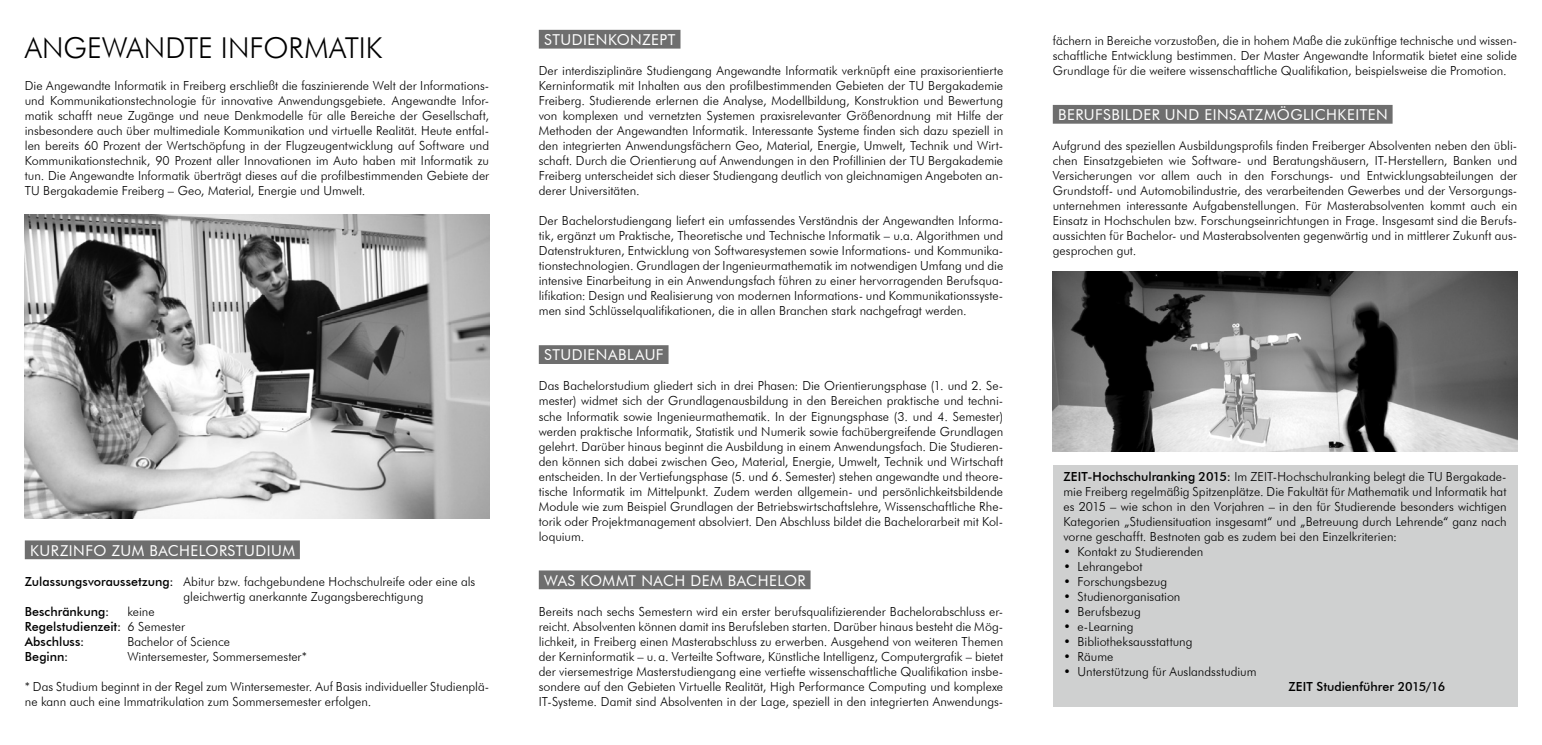
<style>
.page{position:relative;width:1542px;height:745px;background:#fff}
.page>*{position:absolute;margin:0;border:0;box-sizing:border-box;transform-origin:0 0}
.t1{font:300 28.75px "Futura BT";color:#000}
.t2{font:15px "Futura BT";letter-spacing:.035em;color:#fff}
.t3{font:300 12.5px/15px "Futura BT";color:#000;text-align:justify}
.t4{font:500 12.5px/15px "Futura BT";color:#000}
.s1{font-weight:500}
.s2{font-weight:300}
</style>
<div class="page">
<div style="left:25px;top:540px;width:275px;height:19px;background:#6e6e6e"></div>
<div style="left:539px;top:30px;width:141px;height:19px;background:#6e6e6e"></div>
<div style="left:539px;top:345px;width:129px;height:19px;background:#6e6e6e"></div>
<div style="left:539px;top:570px;width:271px;height:19px;background:#6e6e6e"></div>
<div style="left:1052px;top:105px;width:340px;height:19px;background:#6e6e6e"></div>
<div style="left:1052px;top:465px;width:465px;height:241px;background:#cfd0d0"></div>
<img style="left:1052px;top:271px;width:465px;height:180px">
<img style="left:25px;top:214px;width:464px;height:304px">
<h1 class="t1" style="left:25px;top:30px;width:359px">ANGEWANDTE INFORMATIK</h1>
<p class="t3" style="left:25px;top:78px;width:466px">Die Angewandte Informatik in Freiberg erschließt die faszinierende Welt der Informations&shy;und Kommunikationstechnologie für innovative Anwendungsgebiete. Angewandte Infor&shy;matik schafft neue Zugänge und neue Denkmodelle für alle Bereiche der Gesellschaft, insbesondere auch über multimediale Kommunikation und virtuelle Realität. Heute entfal&shy;len bereits 60 Prozent der Wertschöpfung in der Flugzeugentwicklung auf Software und Kommunikationstechnik, 90 Prozent aller Innovationen im Auto haben mit Informatik zu tun. Die Angewandte Informatik überträgt dieses auf die profilbestimmenden Gebiete der TU Bergakademie Freiberg – Geo, Material, Energie und Umwelt.</p>
<p class="t2" style="left:30px;top:541px;width:266px">KURZINFO ZUM BACHELORSTUDIUM</p>
<p class="t3" style="left:184px;top:573px;width:293px;text-indent:-159px"><span class="s1">Zulassungsvoraussetzung:</span> Abitur bzw. fachgebundene Hochschulreife oder eine als gleichwertig anerkannte Zugangsberechtigung</p>
<p class="t4" style="left:25px;top:603px;width:86px">Beschränkung:</p>
<p class="t4" style="left:25px;top:603px;width:162px;text-indent:102px"><span class="s2">keine<br></span>Regelstudienzeit: <span class="s2">6 Semester<br></span>Abschluss:</p>
<p class="t3" style="left:127px;top:633px;width:104px">Bachelor of Science</p>
<p class="t4" style="left:25px;top:648px;width:45px">Beginn:</p>
<p class="t3" style="left:127px;top:648px;width:181px">Wintersemester, Sommersemester*</p>
<p class="t3" style="left:25px;top:678px;width:466px">* Das Studium beginnt in der Regel zum Wintersemester. Auf Basis individueller Studienplä&shy;ne kann auch eine Immatrikulation zum Sommersemester erfolgen.</p>
<p class="t2" style="left:544px;top:31px;width:133px">STUDIENKONZEPT</p>
<p class="t3" style="left:539px;top:63px;width:466px">Der interdisziplinäre Studiengang Angewandte Informatik verknüpft eine praxisorientierte Kerninformatik mit Inhalten aus den profilbestimmenden Gebieten der TU Bergakademie Freiberg. Studierende erlernen die Analyse, Modellbildung, Konstruktion und Bewertung von komplexen und vernetzten Systemen praxisrelevanter Größenordnung mit Hilfe der Methoden der Angewandten Informatik. Interessante Systeme finden sich dazu speziell in den integrierten Anwendungsfächern Geo, Material, Energie, Umwelt, Technik und Wirt&shy;schaft. Durch die Orientierung auf Anwendungen in den Profillinien der TU Bergakademie Freiberg unterscheidet sich dieser Studiengang deutlich von gleichnamigen Angeboten an&shy;derer Universitäten.</p>
<p class="t3" style="left:539px;top:213px;width:466px">Der Bachelorstudiengang liefert ein umfassendes Verständnis der Angewandten Informa&shy;tik, ergänzt um Praktische, Theoretische und Technische Informatik – u.a. Algorithmen und Datenstrukturen, Entwicklung von Softwaresystemen sowie Informations- und Kommunika&shy;tionstechnologien. Grundlagen der Ingenieurmathematik im notwendigen Umfang und die intensive Einarbeitung in ein Anwendungsfach führen zu einer hervorragenden Berufsqua&shy;lifikation: Design und Realisierung von modernen Informations- und Kommunikationssyste&shy;men sind Schlüsselqualifikationen, die in allen Branchen stark nachgefragt werden.</p>
<p class="t2" style="left:544px;top:346px;width:121px">STUDIENABLAUF</p>
<p class="t3" style="left:539px;top:378px;width:466px">Das Bachelorstudium gliedert sich in drei Phasen: Die Orientierungsphase (1. und 2. Se&shy;mester) widmet sich der Grundlagenausbildung in den Bereichen praktische und techni&shy;sche Informatik sowie Ingenieurmathematik. In der Eignungsphase (3. und 4. Semester) werden praktische Informatik, Statistik und Numerik sowie fachübergreifende Grundlagen gelehrt. Darüber hinaus beginnt die Ausbildung in einem Anwendungsfach. Die Studieren&shy;den können sich dabei zwischen Geo, Material, Energie, Umwelt, Technik und Wirtschaft entscheiden. In der Vertiefungsphase (5. und 6. Semester) stehen angewandte und theore&shy;tische Informatik im Mittelpunkt. Zudem werden allgemein- und persönlichkeitsbildende Module wie zum Beispiel Grundlagen der Betriebswirtschaftslehre, Wissenschaftliche Rhe&shy;torik oder Projektmanagement absolviert. Den Abschluss bildet die Bachelorarbeit mit Kol&shy;loquium.</p>
<p class="t2" style="left:544px;top:571px;width:263px">WAS KOMMT NACH DEM BACHELOR</p>
<p class="t3" style="left:539px;top:603px;width:466px">Bereits nach sechs Semestern wird ein erster berufsqualifizierender Bachelorabschluss er&shy;reicht. Absolventen können damit ins Berufsleben starten. Darüber hinaus besteht die Mög&shy;lichkeit, in Freiberg einen Masterabschluss zu erwerben. Ausgehend von weiteren Themen der Kerninformatik – u. a. Verteilte Software, Künstliche Intelligenz, Computergrafik – bietet der viersemestrige Masterstudiengang eine vertiefte wissenschaftliche Qualifikation insbe&shy;sondere auf den Gebieten Virtuelle Realität, High Performance Computing und komplexe IT-Systeme. Damit sind Absolventen in der Lage, speziell in den integrierten Anwendungs-</p>
<p class="t3" style="left:1052px;top:33px;width:466px">fächern in Bereiche vorzustoßen, die in hohem Maße die zukünftige technische und wissen&shy;schaftliche Entwicklung bestimmen. Der Master Angewandte Informatik bietet eine solide Grundlage für die weitere wissenschaftliche Qualifikation, beispielsweise die Promotion.</p>
<p class="t2" style="left:1058px;top:106px;width:331px">BERUFSBILDER UND EINSATZMÖGLICHKEITEN</p>
<p class="t3" style="left:1052px;top:138px;width:466px">Aufgrund des speziellen Ausbildungsprofils finden Freiberger Absolventen neben den übli&shy;chen Einsatzgebieten wie Software- und Beratungshä usern, IT-Herstellern, Banken und Versicherungen vor allem auch in den Forschungs- und Entwicklungsabteilungen der Grundstoff- und Automobilindustrie, des verarbeitenden Gewerbes und der Versorgungs&shy;unternehmen interessante Aufgabenstellungen. Für Masterabsolventen kommt auch ein Einsatz in Hochschulen bzw. Forschungseinrichtungen in Frage. Insgesamt sind die Berufs&shy;aussichten für Bachelor- und Masterabsolventen gegenwärtig und in mittlerer Zukunft aus&shy;gesprochen gut.</p>
<p class="t3" style="left:1063px;top:468px;width:444px"><span class="s1">ZEIT-Hochschulranking 2015:</span> Im ZEIT-Hochschulranking belegt die TU Bergakade&shy;mie Freiberg regelmäßig Spitzenplätze. Die Fakultät für Mathematik und Informatik hat es 2015 – wie schon in den Vorjahren – in den für Studierende besonders wichtigen Kategorien „Studiensituation insgesamt“ und „Betreuung durch Lehrende“ ganz nach vorne geschafft. Bestnoten gab es zudem bei den Einzelkriterien:</p>
<p class="t3" style="left:1063px;top:543px;width:141px">• Kontakt zu Studierenden</p>
<p class="t3" style="left:1063px;top:558px;width:81px">• Lehrangebot</p>
<p class="t3" style="left:1063px;top:573px;width:105px">• Forschungsbezug</p>
<p class="t3" style="left:1063px;top:588px;width:119px">• Studienorganisation</p>
<p class="t3" style="left:1063px;top:603px;width:79px">• Berufsbezug</p>
<p class="t3" style="left:1063px;top:618px;width:72px">• e-Learning</p>
<p class="t3" style="left:1063px;top:633px;width:131px">• Bibliotheksausstattung</p>
<p class="t3" style="left:1063px;top:648px;width:51px">• Räume</p>
<p class="t3" style="left:1063px;top:663px;width:195px">• Unterstützung für Auslandsstudium</p>
<p class="t4" style="left:1288px;top:678px;width:158px">ZEIT Studienführer 2015/16</p>
</div>
